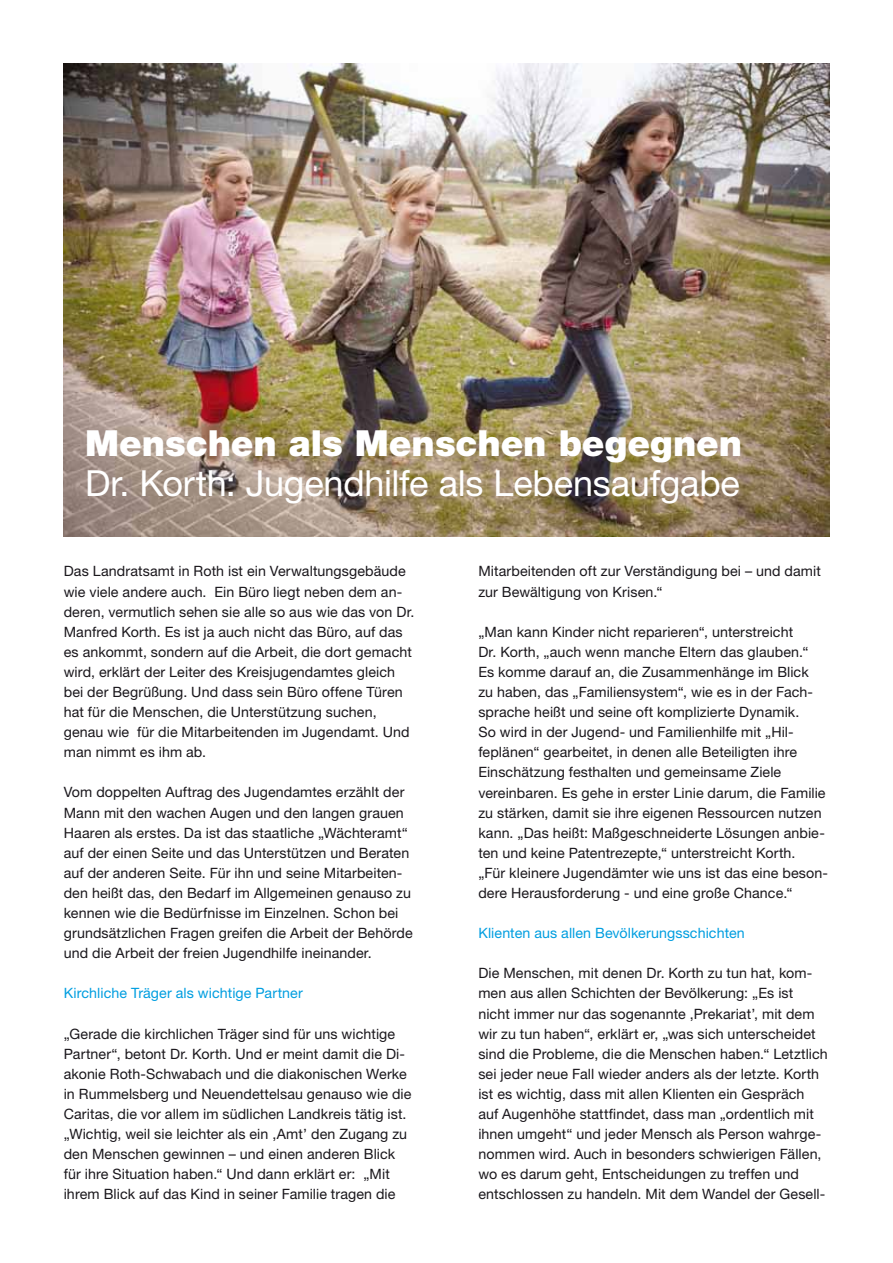
<style>
.page{position:relative;width:893px;height:1263px;background:#fff}
.page>*{position:absolute;margin:0;border:0;box-sizing:border-box;transform-origin:0 0}
.t1{font:36px "Helvetica Neue LT Std";letter-spacing:-.005em;color:#fff}
.t2{font:900 36px "Helvetica Neue LT Std";color:#fff}
.t3{font:14.25px/20.1px "Helvetica Neue LT Std";letter-spacing:.005em;color:#1a171c}
.t4{font:14.25px "Helvetica Neue LT Std";letter-spacing:.005em;color:#009ee0}
</style>
<div class="page">
<img style="left:64px;top:64px;width:765px;height:472px">
<h1 class="t2" style="left:85px;top:422px;width:659px">Menschen als Menschen begegnen</h1>
<h1 class="t1" style="left:85px;top:462px;width:656px">Dr. Korth: Jugendhilfe als Lebensaufgabe</h1>
<p class="t3" style="left:64px;top:561px;width:352px">Das Landratsamt in Roth ist ein Verwaltungsgebäude wie viele andere auch. Ein Büro liegt neben dem an&shy;deren, vermutlich sehen sie alle so aus wie das von Dr.<br>Manfred Korth. Es ist ja auch nicht das Büro, auf das es ankommt, sondern auf die Arbeit, die dort gemacht wird, erklärt der Leiter des Kreisjugendamtes gleich bei der Begrüßung. Und dass sein Büro offene Türen hat für die Menschen, die Unterstützung suchen, genau wie für die Mitarbeitenden im Jugendamt. Und man nimmt es ihm ab.</p>
<p class="t3" style="left:64px;top:782px;width:350px">Vom doppelten Auftrag des Jugendamtes erzählt der Mann mit den wachen Augen und den langen grauen Haaren als erstes. Da ist das staatliche „Wächteramt“ auf der einen Seite und das Unterstützen und Beraten auf der anderen Seite. Für ihn und seine Mitarbeiten&shy;den heißt das, den Bedarf im Allgemeinen genauso zu kennen wie die Bedürfnisse im Einzelnen. Schon bei grundsätzlichen Fragen greifen die Arbeit der Behörde und die Arbeit der freien Jugendhilfe ineinander.</p>
<p class="t4" style="left:64px;top:985px;width:241px">Kirchliche Träger als wichtige Partner</p>
<p class="t3" style="left:64px;top:1023px;width:349px">„Gerade die kirchlichen Träger sind für uns wichtige Partner“, betont Dr. Korth. Und er meint damit die Di&shy;akonie Roth-Schwabach und die diakonischen Werke in Rummelsberg und Neuendettelsau genauso wie die Caritas, die vor allem im südlichen Landkreis tätig ist. „Wichtig, weil sie leichter als ein ‚Amt’ den Zugang zu den Menschen gewinnen – und einen anderen Blick für ihre Situation haben.“ Und dann erklärt er: „Mit ihrem Blick auf das Kind in seiner Familie tragen die</p>
<p class="t3" style="left:478px;top:561px;width:344px">Mitarbeitenden oft zur Verständigung bei – und damit zur Bewältigung von Krisen.“</p>
<p class="t3" style="left:478px;top:621px;width:351px">„Man kann Kinder nicht reparieren“, unterstreicht<br>Dr. Korth, „auch wenn manche Eltern das glauben.“<br>Es komme darauf an, die Zusammenhänge im Blick<br>zu haben, das „Familiensystem“, wie es in der Fach&shy;sprache heißt und seine oft komplizierte Dynamik.<br>So wird in der Jugend- und Familienhilfe mit „Hil&shy;feplänen“ gearbeitet, in denen alle Beteiligten ihre Einschätzung festhalten und gemeinsame Ziele vereinbaren. Es gehe in erster Linie darum, die Familie zu stärken, damit sie ihre eigenen Ressourcen nutzen kann. „Das heißt: Maßgeschneiderte Lösungen anbie&shy;ten und keine Patentrezepte,“ unterstreicht Korth.<br>„Für kleinere Jugendämter wie uns ist das eine beson&shy;dere Herausforderung - und eine große Chance.“</p>
<p class="t4" style="left:478px;top:925px;width:268px">Klienten aus allen Bevölkerungsschichten</p>
<p class="t3" style="left:478px;top:963px;width:351px">Die Menschen, mit denen Dr. Korth zu tun hat, kom&shy;men aus allen Schichten der Bevölkerung: „Es ist nicht immer nur das sogenannte ‚Prekariat’, mit dem wir zu tun haben“, erklärt er, „was sich unterscheidet sind die Probleme, die die Menschen haben.“ Letztlich sei jeder neue Fall wieder anders als der letzte. Korth ist es wichtig, dass mit allen Klienten ein Gespräch auf Augenhöhe stattfindet, dass man „ordentlich mit ihnen umgeht“ und jeder Mensch als Person wahrge&shy;nommen wird. Auch in besonders schwierigen Fällen, wo es darum geht, Entscheidungen zu treffen und entschlossen zu handeln. Mit dem Wandel der Gesell-</p>
</div>
